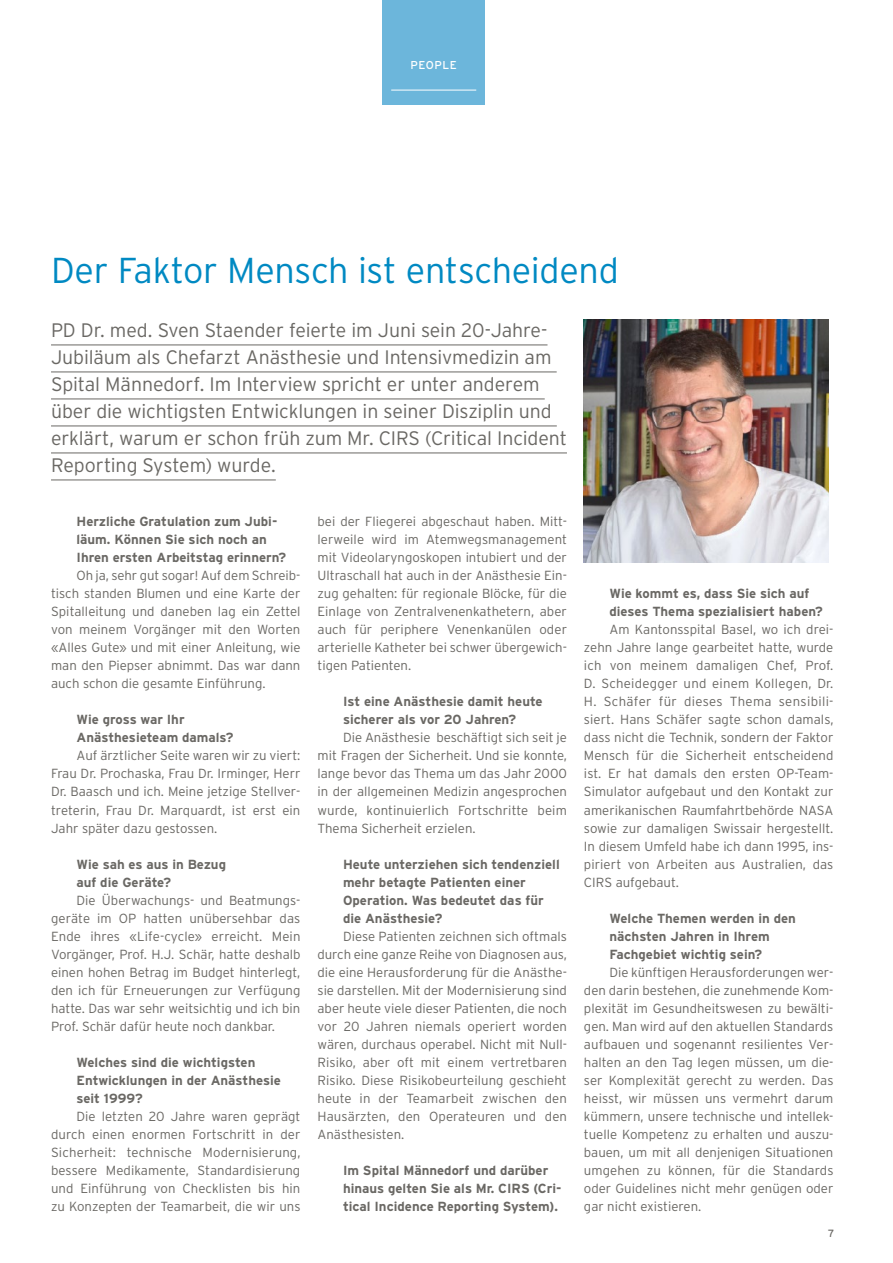
<style>
.page{position:relative;width:893px;height:1263px;background:#fff}
.page>*{position:absolute;margin:0;border:0;box-sizing:border-box;transform-origin:0 0}
.Titel_gross_blau{font:300 36px "Interstate";letter-spacing:-.01em;color:#0089c2}
.Lead{font:300 19.5px/27px "Interstate";letter-spacing:-.005em;color:#6a6864}
.Laufsatz_block{font:300 13.2px/18px "Interstate";color:#6a6864;text-align:justify}
.Fragen_Linksbündig{font:700 13.2px/18px "Interstate";color:#6a6864}
.t1{font:11.4px "Interstate";letter-spacing:.05em;color:#fff}
.t2{font:10.5px "Interstate";color:#6a6864}
</style>
<div class="page">
<hr style="left:51px;top:345px;width:496px;height:1px;background:#6a6864">
<hr style="left:51px;top:372px;width:506px;height:1px;background:#6a6864">
<hr style="left:51px;top:399px;width:494px;height:1px;background:#6a6864">
<hr style="left:51px;top:426px;width:506px;height:1px;background:#6a6864">
<hr style="left:51px;top:453px;width:516px;height:1px;background:#6a6864">
<hr style="left:51px;top:480px;width:225px;height:1px;background:#6a6864">
<div style="left:383px;top:0;width:102px;height:104px;background:#6cb6db"></div>
<hr style="left:391px;top:90px;width:85px;height:1px;background:#fff">
<img style="left:584px;top:320px;width:244px;height:242px">
<p class="t1" style="left:411px;top:58px;width:48px">PEOPLE</p>
<p class="Titel_gross_blau" style="left:51px;top:249px;width:569px">Der Faktor Mensch ist entscheidend</p>
<p class="Lead" style="left:51px;top:317px;width:517px">PD Dr. med. Sven Staender feierte im Juni sein 20-Jahre-Jubiläum als Chefarzt Anästhesie und Intensivmedizin am Spital Männedorf. Im Interview spricht er unter anderem über die wichtigsten Entwicklungen in seiner Disziplin und erklärt, warum er schon früh zum Mr. CIRS (Critical Incident Reporting System) wurde.</p>
<p class="Fragen_Linksbündig" style="left:77px;top:513px;width:211px">Herzliche Gratulation zum Jubi&shy;läum. Können Sie sich noch an<br>Ihren ersten Arbeitstag erinnern?</p>
<p class="Laufsatz_block" style="left:51px;top:567px;width:251px;text-indent:26px">Oh ja, sehr gut sogar! Auf dem Schreib&shy;tisch standen Blumen und eine Karte der Spitalleitung und daneben lag ein Zettel von meinem Vorgänger mit den Worten «Alles Gute» und mit einer Anleitung, wie man den Piepser abnimmt. Das war dann auch schon die gesamte Einführung.</p>
<p class="Fragen_Linksbündig" style="left:77px;top:711px;width:110px">Wie gross war Ihr</p>
<p class="Fragen_Linksbündig" style="left:77px;top:729px;width:159px">Anästhesieteam damals?</p>
<p class="Laufsatz_block" style="left:51px;top:747px;width:251px;text-indent:26px">Auf ärztlicher Seite waren wir zu viert:<br>Frau Dr. Prochaska, Frau Dr. Irminger, Herr Dr. Baasch und ich. Meine jetzige Stellver&shy;treterin, Frau Dr. Marquardt, ist erst ein Jahr später dazu gestossen.</p>
<p class="Fragen_Linksbündig" style="left:77px;top:855px;width:151px">Wie sah es aus in Bezug</p>
<p class="Fragen_Linksbündig" style="left:77px;top:873px;width:96px">auf die Geräte?</p>
<p class="Laufsatz_block" style="left:51px;top:891px;width:251px;text-indent:26px">Die Überwachungs- und Beatmungs&shy;geräte im OP hatten unübersehbar das Ende ihres «Life-cycle» erreicht. Mein Vorgänger, Prof. H.J. Schär, hatte deshalb einen hohen Betrag im Budget hinterlegt, den ich für Erneuerungen zur Verfügung hatte. Das war sehr weitsichtig und ich bin Prof. Schär dafür heute noch dankbar.</p>
<p class="Fragen_Linksbündig" style="left:77px;top:1053px;width:180px">Welches sind die wichtigsten</p>
<p class="Fragen_Linksbündig" style="left:77px;top:1071px;width:206px">Entwicklungen in der Anästhesie seit 1999?</p>
<p class="Laufsatz_block" style="left:51px;top:1107px;width:251px;text-indent:26px">Die letzten 20 Jahre waren geprägt durch einen enormen Fortschritt in der Sicherheit: technische Modernisierung, bessere Medikamente, Standardisierung und Einführung von Checklisten bis hin zu Konzepten der Teamarbeit, die wir uns</p>
<p class="Laufsatz_block" style="left:317px;top:513px;width:251px">bei der Fliegerei abgeschaut haben. Mitt&shy;lerweile wird im Atemwegsmanagement mit Videolaryngoskopen intubiert und der Ultraschall hat auch in der Anästhesie Ein&shy;zug gehalten: für regionale Blöcke, für die Einlage von Zentralvenenkathetern, aber auch für periphere Venenkanülen oder arterielle Katheter bei schwer übergewich&shy;tigen Patienten.</p>
<p class="Fragen_Linksbündig" style="left:343px;top:693px;width:201px">Ist eine Anästhesie damit heute sicherer als vor 20 Jahren?</p>
<p class="Laufsatz_block" style="left:317px;top:729px;width:251px;text-indent:26px">Die Anästhesie beschäftigt sich seit je mit Fragen der Sicherheit. Und sie konnte, lange bevor das Thema um das Jahr 2000 in der allgemeinen Medizin angesprochen wurde, kontinuierlich Fortschritte beim Thema Sicherheit erzielen.</p>
<p class="Fragen_Linksbündig" style="left:343px;top:855px;width:218px">Heute unterziehen sich tendenziell mehr betagte Patienten einer</p>
<p class="Fragen_Linksbündig" style="left:343px;top:891px;width:202px">Operation. Was bedeutet das für</p>
<p class="Fragen_Linksbündig" style="left:343px;top:909px;width:101px">die Anästhesie?</p>
<p class="Laufsatz_block" style="left:317px;top:927px;width:251px;text-indent:26px">Diese Patienten zeichnen sich oftmals durch eine ganze Reihe von Diagnosen aus, die eine Herausforderung für die Anästhe&shy;sie darstellen. Mit der Modernisierung sind aber heute viele dieser Patienten, die noch vor 20 Jahren niemals operiert worden wären, durchaus operabel. Nicht mit Null-Risiko, aber oft mit einem vertretbaren Risiko. Diese Risikobeurteilung geschieht heute in der Teamarbeit zwischen den Hausärzten, den Operateuren und den Anästhesisten.</p>
<p class="Fragen_Linksbündig" style="left:343px;top:1161px;width:220px">Im Spital Männedorf und darüber hinaus gelten Sie als Mr. CIRS (Cri&shy;tical Incidence Reporting System).</p>
<p class="Fragen_Linksbündig" style="left:609px;top:585px;width:215px">Wie kommt es, dass Sie sich auf dieses Thema spezialisiert haben?</p>
<p class="Laufsatz_block" style="left:584px;top:621px;width:251px;text-indent:26px">Am Kantonsspital Basel, wo ich drei&shy;zehn Jahre lange gearbeitet hatte, wurde ich von meinem damaligen Chef, Prof.<br>D. Scheidegger und einem Kollegen, Dr.<br>H. Schäfer für dieses Thema sensibili&shy;siert. Hans Schäfer sagte schon damals, dass nicht die Technik, sondern der Faktor Mensch für die Sicherheit entscheidend ist. Er hat damals den ersten OP-Team-Simulator aufgebaut und den Kontakt zur amerikanischen Raumfahrtbehörde NASA sowie zur damaligen Swissair hergestellt.<br>In diesem Umfeld habe ich dann 1995, ins&shy;piriert von Arbeiten aus Australien, das CIRS aufgebaut.</p>
<p class="Fragen_Linksbündig" style="left:609px;top:909px;width:188px">Welche Themen werden in den nächsten Jahren in Ihrem</p>
<p class="Fragen_Linksbündig" style="left:609px;top:945px;width:154px">Fachgebiet wichtig sein?</p>
<p class="Laufsatz_block" style="left:584px;top:963px;width:251px;text-indent:26px">Die künftigen Herausforderungen wer&shy;den darin bestehen, die zunehmende Kom&shy;plexität im Gesundheitswesen zu bewälti&shy;gen. Man wird auf den aktuellen Standards aufbauen und sogenannt resilientes Ver&shy;halten an den Tag legen müssen, um die&shy;ser Komplexität gerecht zu werden. Das heisst, wir müssen uns vermehrt darum kümmern, unsere technische und intellek&shy;tuelle Kompetenz zu erhalten und auszu&shy;bauen, um mit all denjenigen Situationen umgehen zu können, für die Standards oder Guidelines nicht mehr genügen oder gar nicht existieren.</p>
<p class="t2" style="left:828px;top:1227px;width:8px">7</p>
</div>
